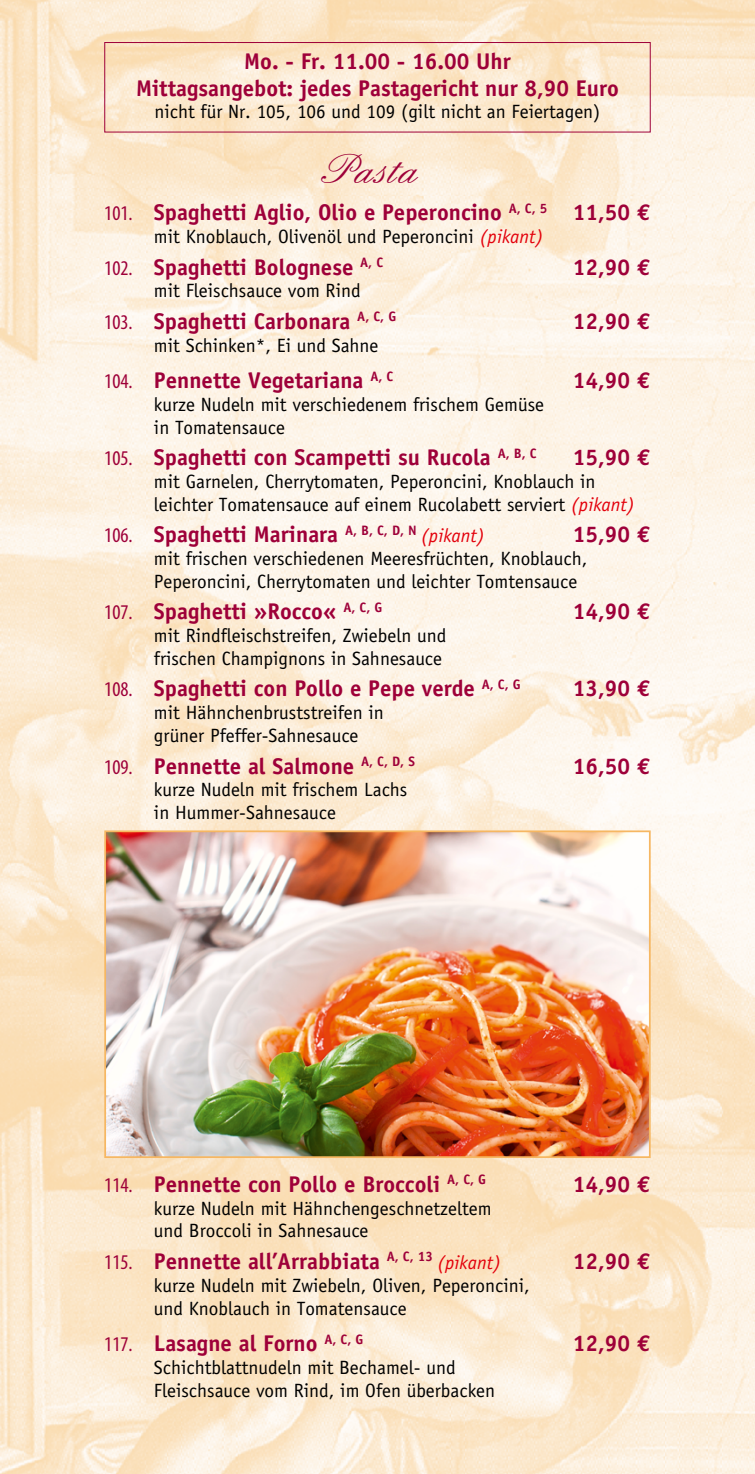
<style>
.page{position:relative;width:755px;height:1474px;background:#fff}
.page>*{position:absolute;margin:0;border:0;box-sizing:border-box;transform-origin:0 0}
.t1{font:45.5px "English 157 BT";color:#9e0039}
.t2{font:700 22.75px/26.2px "Officina Sans";color:#9e0039;text-align:center}
.t3{font:19.25px/22.8px "Officina Sans";color:#000}
.s1{font-family:"Myriad Pro";font-weight:400;font-stretch:condensed;font-size:21px}
.s2{font-family:"Euro Mono Std"}
.s3{font-style:italic;color:#e3000b}
.s4{font-weight:400;font-style:italic;font-size:19.25px;color:#e3000b}
</style>
<div class="page">
<img style="left:0;top:0;width:754px;height:1473px">
<div style="left:104px;top:42px;width:546px;height:90px;border:1px solid #9e0039"></div>
<img style="left:107px;top:833px;width:540px;height:321px">
<div style="left:104px;top:830px;width:546px;height:327px;border:2px solid #f6b762"></div>
<p class="t2" style="left:136px;top:48px;width:484px">Mo. - Fr. 11.00 - 16.00 Uhr<br>Mittagsangebot: jedes Pastagericht nur 8,90 Euro</p>
<p class="t3" style="left:154px;top:100px;width:447px">nicht für Nr. 105, 106 und 109 (gilt nicht an Feiertagen)</p>
<h1 class="t1" style="left:329px;top:145px;width:97px">Pasta</h1>
<p class="t2" style="left:104px;top:199px;width:547px"><span class="s1">101.</span> Spaghetti Aglio, Olio e Peperoncino <sup>A,</sup> <sup>C,</sup> <sup>5</sup> 11,50 <span class="s2">€</span></p>
<p class="t3" style="left:154px;top:225px;width:391px">mit Knoblauch, Olivenöl und Peperoncini <span class="s3">(pikant)</span></p>
<p class="t2" style="left:104px;top:253px;width:280px"><span class="s1">102.</span> Spaghetti Bolognese <sup>A,</sup> <sup>C</sup></p>
<p class="t2" style="left:572px;top:253px;width:79px">12,90 <span class="s2">€</span></p>
<p class="t3" style="left:154px;top:279px;width:208px">mit Fleischsauce vom Rind</p>
<p class="t2" style="left:104px;top:308px;width:293px"><span class="s1">103.</span> Spaghetti Carbonara <sup>A,</sup> <sup>C,</sup> <sup>G</sup></p>
<p class="t2" style="left:572px;top:308px;width:79px">12,90 <span class="s2">€</span></p>
<p class="t3" style="left:154px;top:334px;width:226px">mit Schinken*, Ei und Sahne</p>
<p class="t2" style="left:104px;top:367px;width:290px"><span class="s1">104.</span> Pennette Vegetariana <sup>A,</sup> <sup>C</sup></p>
<p class="t2" style="left:572px;top:367px;width:79px">14,90 <span class="s2">€</span></p>
<p class="t3" style="left:154px;top:393px;width:391px">kurze Nudeln mit verschiedenem frischem Gemüse in Tomatensauce</p>
<p class="t2" style="left:104px;top:444px;width:433px"><span class="s1">105.</span> Spaghetti con Scampetti su Rucola <sup>A,</sup> <sup>B,</sup> <sup>C</sup></p>
<p class="t2" style="left:572px;top:444px;width:79px">15,90 <span class="s2">€</span></p>
<p class="t3" style="left:154px;top:470px;width:482px">mit Garnelen, Cherrytomaten, Peperoncini, Knoblauch in leichter Tomatensauce auf einem Rucolabett serviert <span class="s3">(pikant)</span></p>
<p class="t2" style="left:104px;top:521px;width:382px"><span class="s1">106.</span> Spaghetti Marinara <sup>A,</sup> <sup>B,</sup> <sup>C,</sup> <sup>D,</sup> <sup>N</sup> <span class="s4">(pikant)</span></p>
<p class="t2" style="left:572px;top:521px;width:79px">15,90 <span class="s2">€</span></p>
<p class="t3" style="left:154px;top:547px;width:434px">mit frischen verschiedenen Meeresfrüchten, Knoblauch,<br>Peperoncini, Cherrytomaten und leichter Tomtensauce</p>
<p class="t2" style="left:104px;top:598px;width:279px"><span class="s1">107.</span> Spaghetti »Rocco« <sup>A,</sup> <sup>C,</sup> <sup>G</sup></p>
<p class="t2" style="left:572px;top:598px;width:79px">14,90 <span class="s2">€</span></p>
<p class="t3" style="left:154px;top:624px;width:294px">mit Rindfleischstreifen, Zwiebeln und frischen Champignons in Sahnesauce</p>
<p class="t2" style="left:104px;top:675px;width:417px"><span class="s1">108.</span> Spaghetti con Pollo e Pepe verde <sup>A,</sup> <sup>C,</sup> <sup>G</sup></p>
<p class="t2" style="left:572px;top:675px;width:79px">13,90 <span class="s2">€</span></p>
<p class="t3" style="left:154px;top:701px;width:231px">mit Hähnchenbruststreifen in grüner Pfeffer-Sahnesauce</p>
<p class="t2" style="left:104px;top:752px;width:312px"><span class="s1">109.</span> Pennette al Salmone <sup>A,</sup> <sup>C,</sup> <sup>D,</sup> <sup>S</sup></p>
<p class="t2" style="left:572px;top:752px;width:79px">16,50 <span class="s2">€</span></p>
<p class="t3" style="left:154px;top:778px;width:255px">kurze Nudeln mit frischem Lachs in Hummer-Sahnesauce</p>
<p class="t2" style="left:104px;top:1170px;width:383px"><span class="s1">114.</span> Pennette con Pollo e Broccoli <sup>A,</sup> <sup>C,</sup> <sup>G</sup></p>
<p class="t2" style="left:572px;top:1170px;width:79px">14,90 <span class="s2">€</span></p>
<p class="t3" style="left:154px;top:1196px;width:339px">kurze Nudeln mit Hähnchengeschnetzeltem und Broccoli in Sahnesauce</p>
<p class="t2" style="left:104px;top:1247px;width:398px"><span class="s1">115.</span> Pennette all’Arrabbiata <sup>A,</sup> <sup>C,</sup> <sup>13</sup> <span class="s4">(pikant)</span></p>
<p class="t2" style="left:572px;top:1247px;width:79px">12,90 <span class="s2">€</span></p>
<p class="t3" style="left:154px;top:1273px;width:377px">kurze Nudeln mit Zwiebeln, Oliven, Peperoncini, und Knoblauch in Tomatensauce</p>
<p class="t2" style="left:104px;top:1330px;width:260px"><span class="s1">117.</span> Lasagne al Forno <sup>A,</sup> <sup>C,</sup> <sup>G</sup></p>
<p class="t2" style="left:572px;top:1330px;width:79px">12,90 <span class="s2">€</span></p>
<p class="t3" style="left:154px;top:1356px;width:342px">Schichtblattnudeln mit Bechamel- und<br>Fleischsauce vom Rind, im Ofen überbacken</p>
</div>
